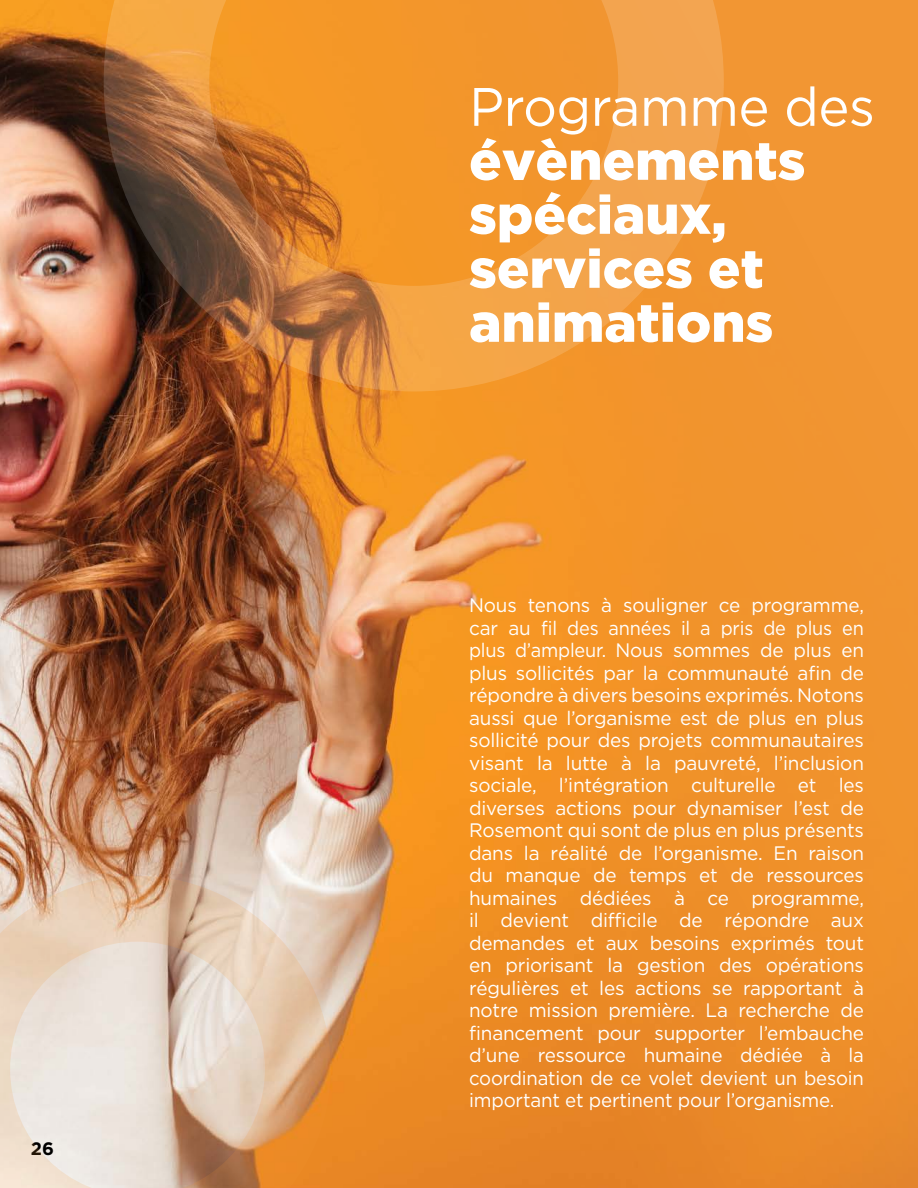
<style>
.page{position:relative;width:918px;height:1188px;background:#fff}
.page>*{position:absolute;margin:0;border:0;box-sizing:border-box;transform-origin:0 0}
.t1{font:900 54px/54px "Gotham HTF";color:#fff}
.t2{font:54px "Gotham HTF";letter-spacing:-.01em;color:#fff}
.t3{font:19.5px/22.5px "Gotham HTF";letter-spacing:-.01em;color:#fff;text-align:justify}
.t4{font:700 18px "Gotham";color:#000}
</style>
<div class="page">
<img style="left:0;top:0;width:918px;height:1188px">
<svg style="left:0;top:876px;width:331px;height:312px;background:#e2c9b4"></svg>
<svg style="left:104px;top:0;width:620px;height:391px;background:#d68735"></svg>
<p class="t4" style="left:31px;top:1136px;width:25px">26</p>
<h1 class="t2" style="left:469px;top:77px;width:407px">Programme des</h1>
<h1 class="t1" style="left:469px;top:132px;width:338px">évènements spéciaux, services et animations</h1>
<p class="t3" style="left:469px;top:594px;width:396px">Nous tenons à souligner ce programme, car au fil des années il a pris de plus en plus d’ampleur. Nous sommes de plus en plus sollicités par la communauté afin de répondre à divers besoins exprimés. Notons aussi que l’organisme est de plus en plus sollicité pour des projets communautaires visant la lutte à la pauvreté, l’inclusion sociale, l’intégration culturelle et les diverses actions pour dynamiser l’est de Rosemont qui sont de plus en plus présents dans la réalité de l’organisme. En raison du manque de temps et de ressources humaines dédiées à ce programme, il devient difficile de répondre aux demandes et aux besoins exprimés tout en priorisant la gestion des opérations régulières et les actions se rapportant à notre mission première. La recherche de financement pour supporter l’embauche d’une ressource humaine dédiée à la coordination de ce volet devient un besoin important et pertinent pour l’organisme.</p>
</div>
